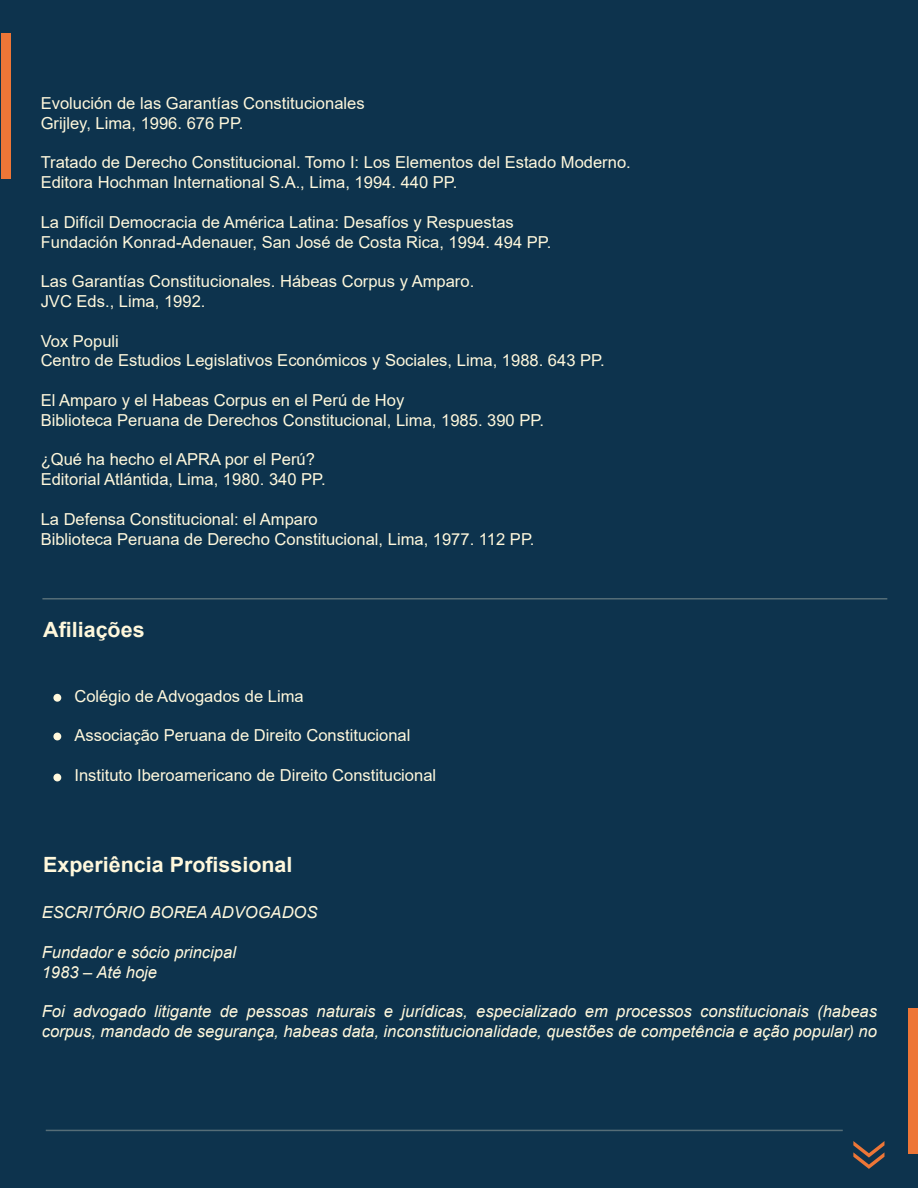
<style>
.page{position:relative;width:918px;height:1188px;background:#0d334d}
.page>*{position:absolute;margin:0;border:0;box-sizing:border-box;transform-origin:0 0}
.t1{font:700 21px "Arial";color:#fff8dc}
.t2{font:16.5px/19.8px "Arial";color:#fff8dc}
.t3{font:italic 16.5px/19.8px "Arial";color:#fff8dc}
</style>
<div class="page">
<div style="left:1px;top:33px;width:10px;height:146px;background:#ed7637"></div>
<div style="left:908px;top:1008px;width:10px;height:146px;background:#ed7637"></div>
<svg style="left:853px;top:1141px;width:31px;height:28px"></svg>
<hr style="left:42px;top:598px;width:845px;height:2px;background:#fff8dc">
<hr style="left:46px;top:1130px;width:797px;height:1px;background:#fff8dc">
<div style="left:53px;top:694px;width:8px;height:8px;background:#fff8dc;border-radius:50%"></div>
<div style="left:53px;top:733px;width:8px;height:7px;background:#fff8dc;border-radius:50%"></div>
<div style="left:53px;top:774px;width:8px;height:7px;background:#fff8dc;border-radius:50%"></div>
<p class="t2" style="left:41px;top:93px;width:326px">Evolución de las Garantías Constitucionales<br>Grijley, Lima, 1996. 676 PP.</p>
<p class="t2" style="left:41px;top:153px;width:592px">Tratado de Derecho Constitucional. Tomo I: Los Elementos del Estado Moderno.<br>Editora Hochman International S.A., Lima, 1994. 440 PP.</p>
<p class="t2" style="left:41px;top:212px;width:512px">La Difícil Democracia de América Latina: Desafíos y Respuestas<br>Fundación Konrad-Adenauer, San José de Costa Rica, 1994. 494 PP.</p>
<p class="t2" style="left:41px;top:271px;width:435px">Las Garantías Constitucionales. Hábeas Corpus y Amparo.<br>JVC Eds., Lima, 1992.</p>
<p class="t2" style="left:41px;top:331px;width:566px">Vox Populi<br>Centro de Estudios Legislativos Económicos y Sociales, Lima, 1988. 643 PP.</p>
<p class="t2" style="left:41px;top:390px;width:505px">El Amparo y el Habeas Corpus en el Perú de Hoy<br>Biblioteca Peruana de Derechos Constitucional, Lima, 1985. 390 PP.</p>
<p class="t2" style="left:41px;top:450px;width:287px">¿Qué ha hecho el APRA por el Perú?<br>Editorial Atlántida, Lima, 1980. 340 PP.</p>
<p class="t2" style="left:41px;top:509px;width:495px">La Defensa Constitucional: el Amparo<br>Biblioteca Peruana de Derecho Constitucional, Lima, 1977. 112 PP.</p>
<p class="t1" style="left:43px;top:615px;width:103px">Afiliações</p>
<p class="t2" style="left:74px;top:686px;width:231px">Colégio de Advogados de Lima</p>
<p class="t2" style="left:74px;top:726px;width:338px">Associação Peruana de Direito Constitucional</p>
<p class="t2" style="left:74px;top:765px;width:363px">Instituto Iberoamericano de Direito Constitucional</p>
<p class="t1" style="left:43px;top:850px;width:251px">Experiência Profissional</p>
<p class="t3" style="left:42px;top:903px;width:277px">ESCRITÓRIO BOREA ADVOGADOS</p>
<p class="t3" style="left:42px;top:942px;width:196px">Fundador e sócio principal<br>1983 – Até hoje</p>
<p class="t3" style="left:42px;top:1002px;width:837px">Foi advogado litigante de pessoas naturais e jurídicas, especializado em processos constitucionais (habeas corpus, mandado de segurança, habeas data, inconstitucionalidade, questões de competência e ação popular) no</p>
</div>
